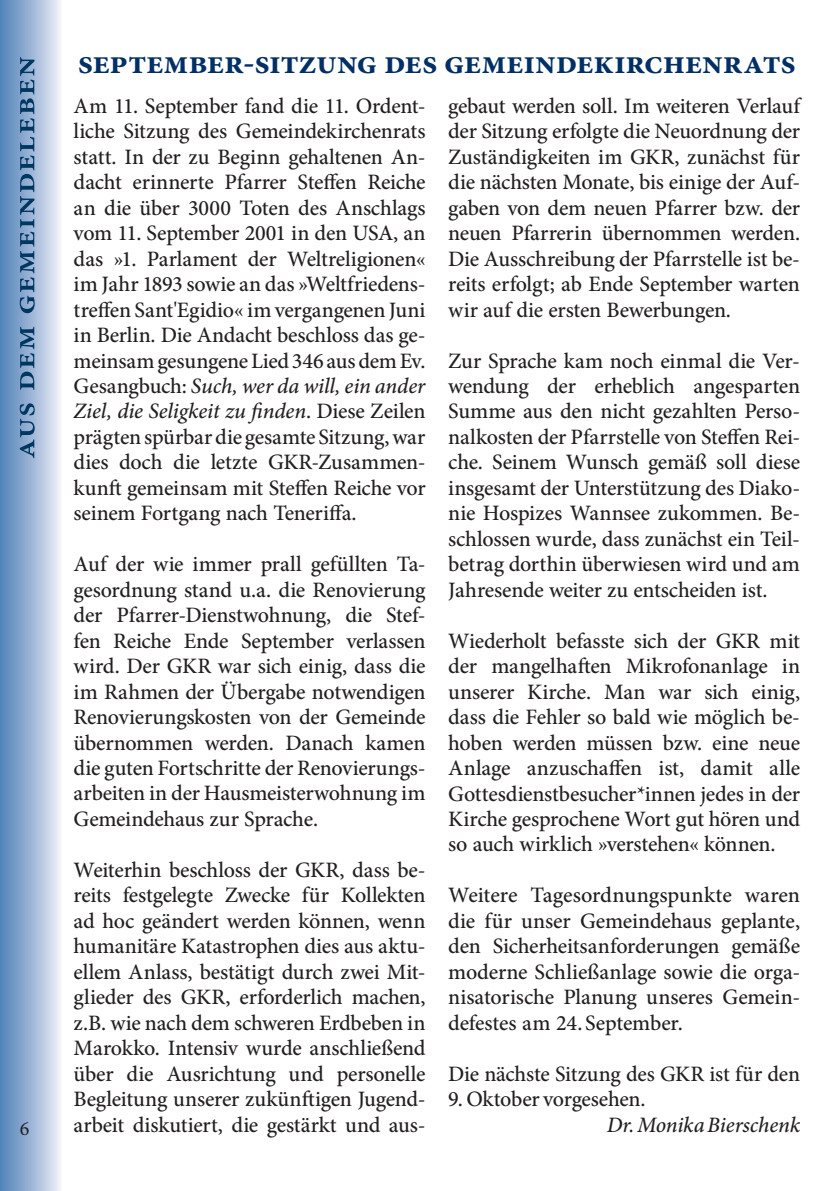
<style>
.page{position:relative;width:840px;height:1191px;background:#fff}
.page>*{position:absolute;margin:0;border:0;box-sizing:border-box;transform-origin:0 0}
.t1{font:700 33px "Minion Pro";letter-spacing:-.005em;color:#002f66}
.t2{font:500 22px/25.4px "Minion Pro";letter-spacing:-.01em;color:#231f20;text-align:justify}
.t3{font:italic 500 22px "Minion Pro";letter-spacing:-.01em;color:#231f20}
.t4{font:20px "Minion Pro";color:#231f20}
.s1{font-style:italic}
</style>
<div class="page">
<div style="left:0;top:0;width:62px;height:1191px;background:linear-gradient(to right,#4d7fb7,#eeeff7)"></div>
<svg style="left:20px;top:57px;width:15px;height:401px;background:#6186ac"></svg>
<p class="t4" style="left:20px;top:1120px;width:11px">6</p>
<h1 class="t1" style="left:78px;top:43px;width:719px">september-sitzung des gemeindekirchenrats</h1>
<p class="t2" style="left:74px;top:95px;width:353px">Am 11. September fand die 11. Ordent&shy;liche Sitzung des Gemeindekirchenrats statt. In der zu Beginn gehaltenen An&shy;dacht erinnerte Pfarrer Steffen Reiche an die über 3000 Toten des Anschlags vom 11. September 2001 in den USA, an das »1. Parlament der Weltreligionen« im Jahr 1893 sowie an das »Weltfriedens&shy;treffen Sant'Egidio« im vergangenen Juni in Berlin. Die Andacht beschloss das ge&shy;meinsam gesungene Lied 346 aus dem Ev.<br>Gesangbuch: <span class="s1">Such, wer da will, ein ander Ziel, die Seligkeit zu finden</span>. Diese Zeilen prägten spürbar die gesamte Sitzung, war dies doch die letzte GKR-Zusammen&shy;kunft gemeinsam mit Steffen Reiche vor seinem Fortgang nach Teneriffa.</p>
<p class="t2" style="left:74px;top:553px;width:353px">Auf der wie immer prall gefüllten Ta&shy;gesordnung stand u.a. die Renovierung der Pfarrer-Dienstwohnung, die Stef&shy;fen Reiche Ende September verlassen wird. Der GKR war sich einig, dass die im Rahmen der Übergabe notwendigen Renovierungskosten von der Gemeinde übernommen werden. Danach kamen die guten Fortschritte der Renovierungs&shy;arbeiten in der Hausmeisterwohnung im Gemeindehaus zur Sprache.</p>
<p class="t2" style="left:74px;top:859px;width:353px">Weiterhin beschloss der GKR, dass be&shy;reits festgelegte Zwecke für Kollekten ad hoc geändert werden können, wenn humanitäre Katastrophen dies aus aktu&shy;ellem Anlass, bestätigt durch zwei Mit&shy;glieder des GKR, erforderlich machen, z.B. wie nach dem schweren Erdbeben in Marokko. Intensiv wurde anschließend über die Ausrichtung und personelle Begleitung unserer zukünftigen Jugend&shy;arbeit diskutiert, die gestärkt und aus-</p>
<p class="t2" style="left:448px;top:95px;width:353px">gebaut werden soll. Im weiteren Verlauf der Sitzung erfolgte die Neuordnung der Zuständigkeiten im GKR, zunächst für die nächsten Monate, bis einige der Auf&shy;gaben von dem neuen Pfarrer bzw. der neuen Pfarrerin übernommen werden.<br>Die Ausschreibung der Pfarrstelle ist be&shy;reits erfolgt; ab Ende September warten wir auf die ersten Bewerbungen.</p>
<p class="t2" style="left:448px;top:349px;width:353px">Zur Sprache kam noch einmal die Ver&shy;wendung der erheblich angesparten Summe aus den nicht gezahlten Perso&shy;nalkosten der Pfarrstelle von Steffen Rei&shy;che. Seinem Wunsch gemäß soll diese insgesamt der Unterstützung des Diako&shy;nie Hospizes Wannsee zukommen. Be&shy;schlossen wurde, dass zunächst ein Teil&shy;betrag dorthin überwiesen wird und am Jahresende weiter zu entscheiden ist.</p>
<p class="t2" style="left:448px;top:630px;width:353px">Wiederholt befasste sich der GKR mit der mangelhaften Mikrofonanlage in unserer Kirche. Man war sich einig, dass die Fehler so bald wie möglich be&shy;hoben werden müssen bzw. eine neue Anlage anzuschaffen ist, damit alle Gottesdienstbesucher*innen jedes in der Kirche gesprochene Wort gut hören und so auch wirklich »verstehen« können.</p>
<p class="t2" style="left:448px;top:884px;width:353px">Weitere Tagesordnungspunkte waren die für unser Gemeindehaus geplante, den Sicherheitsanforderungen gemäße moderne Schließanlage sowie die orga&shy;nisatorische Planung unseres Gemein&shy;defestes am 24. September.</p>
<p class="t2" style="left:448px;top:1062px;width:353px">Die nächste Sitzung des GKR ist für den</p>
<p class="t2" style="left:448px;top:1088px;width:199px">9. Oktober vorgesehen.</p>
<p class="t3" style="left:606px;top:1115px;width:195px">Dr. Monika Bierschenk</p>
</div>
